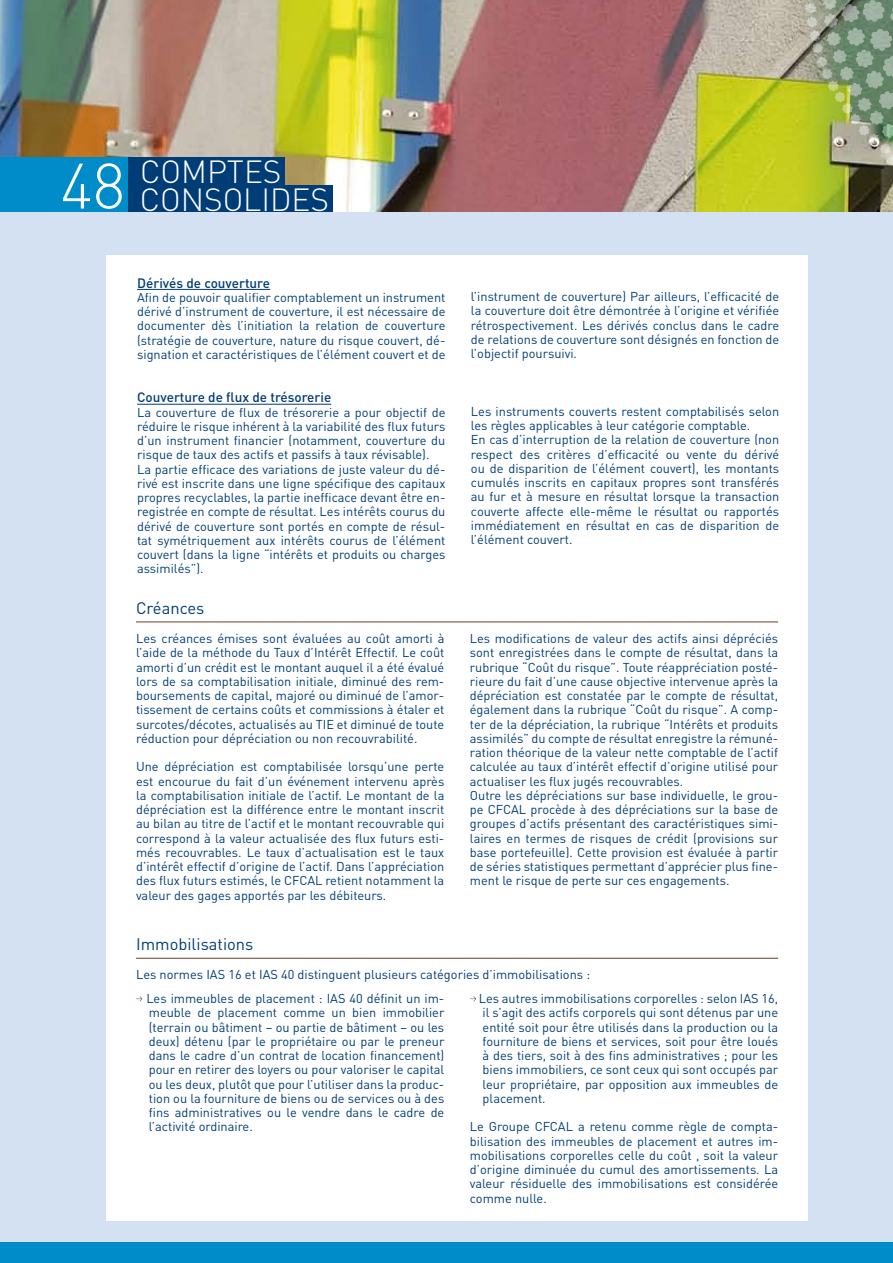
<style>
.page{position:relative;width:893px;height:1263px;background:#fff}
.page>*{position:absolute;margin:0;border:0;box-sizing:border-box;transform-origin:0 0}
.t1{font:300 31.65px/27.6px "DIN";color:#fff}
.t2{font:16.5px "DIN";color:#003c76}
.t3{font:500 13.5px "DIN";color:#003c76}
.t4{font:12.75px/14.2px "DIN";color:#003c76;text-align:justify}
.s1{font-size:63px}
</style>
<div class="page">
<img style="left:0;top:0;width:893px;height:213px">
<div style="left:0;top:158px;width:128px;height:55px;background:#008cc9"></div>
<div style="left:0;top:1242px;width:893px;height:21px;background:#008cc9"></div>
<div style="left:128px;top:158px;width:157px;height:28px;background:#003c76"></div>
<div style="left:128px;top:185px;width:204px;height:28px;background:#003c76"></div>
<div style="left:0;top:213px;width:893px;height:1029px;background:#d4e1f2"></div>
<img style="left:804px;top:0;width:89px;height:163px">
<div style="left:106px;top:255px;width:702px;height:965px;background:#fff"></div>
<hr style="left:136px;top:621px;width:642px;height:1px;background:#673e28">
<hr style="left:137px;top:289px;width:133px;height:1px;background:#003c76">
<hr style="left:137px;top:404px;width:194px;height:1px;background:#003c76">
<hr style="left:136px;top:958px;width:642px;height:1px;background:#673e28">
<svg style="left:136px;top:996px;width:6px;height:5px"></svg>
<svg style="left:470px;top:996px;width:6px;height:5px"></svg>
<h1 class="t1" style="left:140px;top:158px;width:191px;text-indent:-79px"><span class="s1">48</span> COMPTES<br>CONSOLIDES</h1>
<p class="t3" style="left:137px;top:274px;width:134px">Dérivés de couverture</p>
<p class="t4" style="left:137px;top:290px;width:310px">Afin de pouvoir qualifier comptablement un instrument dérivé d’instrument de couverture, il est nécessaire de documenter dès l’initiation la relation de couverture (stratégie de couverture, nature du risque couvert, dé&shy;signation et caractéristiques de l’élément couvert et de</p>
<p class="t4" style="left:471px;top:289px;width:310px">l’instrument de couverture) Par ailleurs, l’efficacité de la couverture doit être démontrée à l’origine et vérifiée rétrospectivement. Les dérivés conclus dans le cadre de relations de couverture sont désignés en fonction de l’objectif poursuivi.</p>
<p class="t3" style="left:137px;top:389px;width:196px">Couverture de flux de trésorerie</p>
<p class="t4" style="left:137px;top:405px;width:310px;text-align:left">La couverture de flux de trésorerie a pour objectif de réduire le risque inhérent à la variabilité des flux futurs d’un instrument financier (notamment, couverture du risque de taux des actifs et passifs à taux révisable).<br>La partie efficace des variations de juste valeur du dé&shy;rivé est inscrite dans une ligne spécifique des capitaux propres recyclables, la partie inefficace devant être en&shy;registrée en compte de résultat. Les intérêts courus du dérivé de couverture sont portés en compte de résul&shy;tat symétriquement aux intérêts courus de l’élément couvert (dans la ligne “intérêts et produits ou charges assimilés”).</p>
<p class="t4" style="left:471px;top:404px;width:310px;text-align:left">Les instruments couverts restent comptabilisés selon les règles applicables à leur catégorie comptable.<br>En cas d’interruption de la relation de couverture (non respect des critères d’efficacité ou vente du dérivé ou de disparition de l’élément couvert), les montants cumulés inscrits en capitaux propres sont transférés au fur et à mesure en résultat lorsque la transaction couverte affecte elle-même le résultat ou rapportés immédiatement en résultat en cas de disparition de l’élément couvert.</p>
<p class="t2" style="left:136px;top:597px;width:70px">Créances</p>
<p class="t4" style="left:136px;top:631px;width:310px">Les créances émises sont évaluées au coût amorti à l’aide de la méthode du Taux d’Intérêt Effectif. Le coût amorti d’un crédit est le montant auquel il a été évalué lors de sa comptabilisation initiale, diminué des rem&shy;boursements de capital, majoré ou diminué de l’amor&shy;tissement de certains coûts et commissions à étaler et surcotes/décotes, actualisés au TIE et diminué de toute réduction pour dépréciation ou non recouvrabilité.</p>
<p class="t4" style="left:136px;top:759px;width:310px">Une dépréciation est comptabilisée lorsqu’une perte est encourue du fait d’un événement intervenu après la comptabilisation initiale de l’actif. Le montant de la dépréciation est la différence entre le montant inscrit au bilan au titre de l’actif et le montant recouvrable qui correspond à la valeur actualisée des flux futurs esti&shy;més recouvrables. Le taux d’actualisation est le taux d’intérêt effectif d’origine de l’actif. Dans l’appréciation des flux futurs estimés, le CFCAL retient notamment la valeur des gages apportés par les débiteurs.</p>
<p class="t2" style="left:136px;top:934px;width:119px">Immobilisations</p>
<p class="t4" style="left:470px;top:631px;width:310px;text-align:left">Les modifications de valeur des actifs ainsi dépréciés sont enregistrées dans le compte de résultat, dans la rubrique “Coût du risque”. Toute réappréciation posté&shy;rieure du fait d’une cause objective intervenue après la dépréciation est constatée par le compte de résultat, également dans la rubrique “Coût du risque”. A comp&shy;ter de la dépréciation, la rubrique “Intérêts et produits assimilés” du compte de résultat enregistre la rémuné&shy;ration théorique de la valeur nette comptable de l’actif calculée au taux d’intérêt effectif d’origine utilisé pour actualiser les flux jugés recouvrables.<br>Outre les dépréciations sur base individuelle, le grou&shy;pe CFCAL procède à des dépréciations sur la base de groupes d’actifs présentant des caractéristiques simi&shy;laires en termes de risques de crédit (provisions sur base portefeuille). Cette provision est évaluée à partir de séries statistiques permettant d’apprécier plus fine&shy;ment le risque de perte sur ces engagements.</p>
<p class="t4" style="left:136px;top:967px;width:456px">Les normes IAS 16 et IAS 40 distinguent plusieurs catégories d’immobilisations :</p>
<p class="t4" style="left:146px;top:991px;width:300px">Les immeubles de placement : IAS 40 définit un im&shy;meuble de placement comme un bien immobilier (terrain ou bâtiment – ou partie de bâtiment – ou les deux) détenu (par le propriétaire ou par le preneur dans le cadre d’un contrat de location financement) pour en retirer des loyers ou pour valoriser le capital ou les deux, plutôt que pour l’utiliser dans la produc&shy;tion ou la fourniture de biens ou de services ou à des fins administratives ou le vendre dans le cadre de l’activité ordinaire.</p>
<p class="t4" style="left:479px;top:991px;width:301px">Les autres immobilisations corporelles : selon IAS 16, il s’agit des actifs corporels qui sont détenus par une entité soit pour être utilisés dans la production ou la fourniture de biens et services, soit pour être loués à des tiers, soit à des fins administratives ; pour les biens immobiliers, ce sont ceux qui sont occupés par leur propriétaire, par opposition aux immeubles de placement.</p>
<p class="t4" style="left:470px;top:1119px;width:310px">Le Groupe CFCAL a retenu comme règle de compta&shy;bilisation des immeubles de placement et autres im&shy;mobilisations corporelles celle du coût , soit la valeur d’origine diminuée du cumul des amortissements. La valeur résiduelle des immobilisations est considérée comme nulle.</p>
</div>
